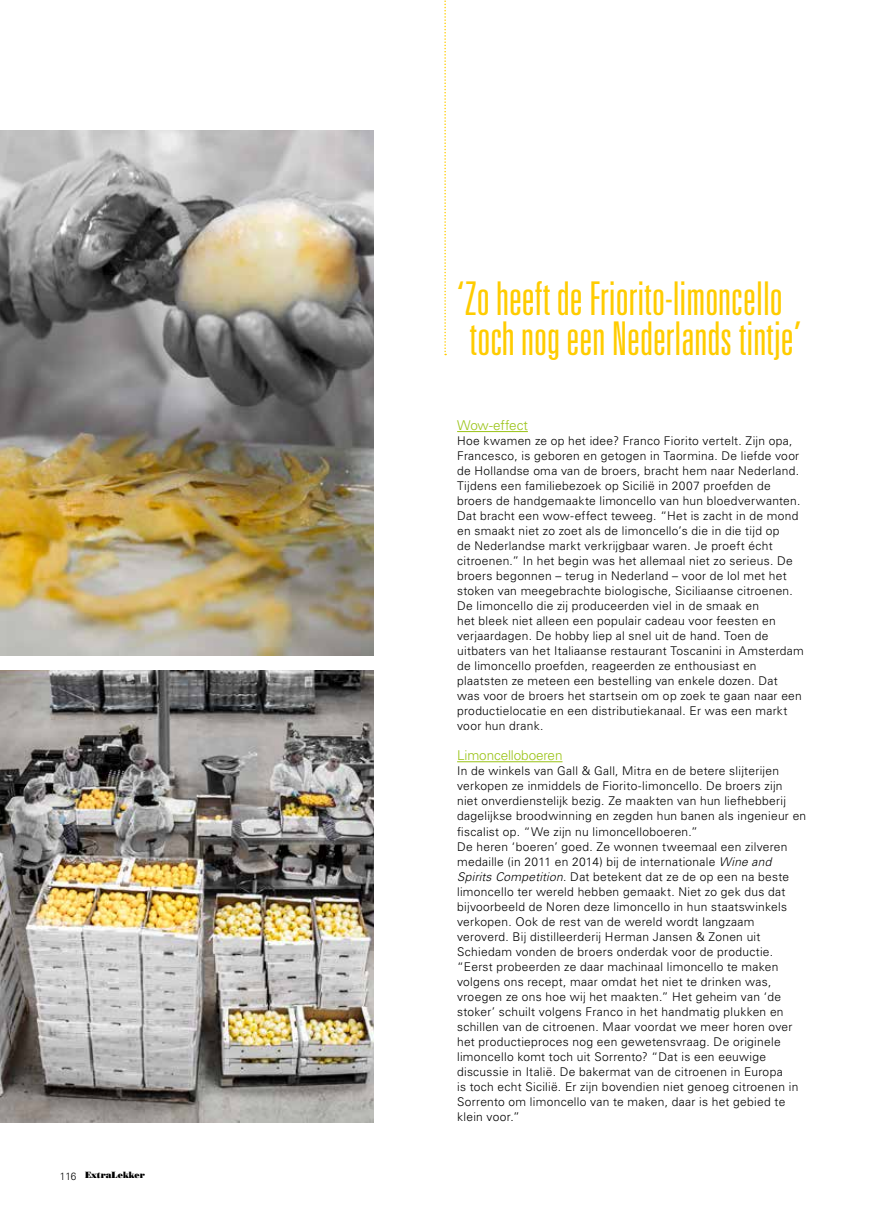
<style>
.page{position:relative;width:893px;height:1221px;background:#fff}
.page>*{position:absolute;margin:0;border:0;box-sizing:border-box;transform-origin:0 0}
.t1{font:300 ultra-condensed 46.5px/40.5px "Univers LT Std";color:#fc0}
.t2{font:300 13.5px "Univers";letter-spacing:-.01em;color:#9ac316}
.t3{font:300 12px/15px "Univers";letter-spacing:.025em;color:#000}
.t4{font:9px "Bodoni Std Poster";color:#000;scale:.95 1}
.s1{font-family:"Univers";font-weight:300;font-size:10.5px}
.s2{font-style:italic}
</style>
<div class="page">
<hr style="left:457px;top:431px;width:71px;height:1px;background:#9ac316">
<hr style="left:457px;top:761px;width:105px;height:1px;background:#9ac316">
<img style="left:0;top:670px;width:374px;height:451px">
<img style="left:0;top:130px;width:374px;height:525px">
<svg style="left:444px;top:0;width:2px;height:355px"></svg>
<p class="t4" style="left:60px;top:1169px;width:91px"><span class="s1">116</span> ExtraLekker</p>
<h1 class="t1" style="left:457px;top:278px;width:346px">‘Zo heeft de Friorito-limoncello toch nog een Nederlands tintje’</h1>
<p class="t2" style="left:457px;top:417px;width:72px">Wow-effect</p>
<p class="t3" style="left:457px;top:433px;width:348px">Hoe kwamen ze op het idee? Franco Fiorito vertelt. Zijn opa, Francesco, is geboren en getogen in Taormina. De liefde voor de Hollandse oma van de broers, bracht hem naar Nederland.<br>Tijdens een familiebezoek op Sicilië in 2007 proefden de broers de handgemaakte limoncello van hun bloedverwanten.<br>Dat bracht een wow-effect teweeg. “Het is zacht in de mond en smaakt niet zo zoet als de limoncello’s die in die tijd op<br>de Nederlandse markt verkrijgbaar waren. Je proeft écht citroenen.” In het begin was het allemaal niet zo serieus. De broers begonnen – terug in Nederland – voor de lol met het stoken van meegebrachte biologische, Siciliaanse citroenen.<br>De limoncello die zij produceerden viel in de smaak en<br>het bleek niet alleen een populair cadeau voor feesten en verjaardagen. De hobby liep al snel uit de hand. Toen de uitbaters van het Italiaanse restaurant Toscanini in Amsterdam de limoncello proefden, reageerden ze enthousiast en plaatsten ze meteen een bestelling van enkele dozen. Dat<br>was voor de broers het startsein om op zoek te gaan naar een productielocatie en een distributiekanaal. Er was een markt voor hun drank.</p>
<p class="t2" style="left:457px;top:747px;width:107px">Limoncelloboeren</p>
<p class="t3" style="left:457px;top:763px;width:351px">In de winkels van Gall &amp; Gall, Mitra en de betere slijterijen verkopen ze inmiddels de Fiorito-limoncello. De broers zijn<br>niet onverdienstelijk bezig. Ze maakten van hun liefhebberij dagelijkse broodwinning en zegden hun banen als ingenieur en fiscalist op. “We zijn nu limoncelloboeren.”<br>De heren ‘boeren’ goed. Ze wonnen tweemaal een zilveren medaille (in 2011 en 2014) bij de internationale <span class="s2">Wine and Spirits Competition</span>. Dat betekent dat ze de op een na beste limoncello ter wereld hebben gemaakt. Niet zo gek dus dat bijvoorbeeld de Noren deze limoncello in hun staatswinkels verkopen. Ook de rest van de wereld wordt langzaam veroverd. Bij distilleerderij Herman Jansen &amp; Zonen uit Schiedam vonden de broers onderdak voor de productie. “Eerst probeerden ze daar machinaal limoncello te maken volgens ons recept, maar omdat het niet te drinken was, vroegen ze ons hoe wij het maakten.” Het geheim van ‘de stoker’ schuilt volgens Franco in het handmatig plukken en schillen van de citroenen. Maar voordat we meer horen over het productieproces nog een gewetensvraag. De originele limoncello komt toch uit Sorrento? “Dat is een eeuwige discussie in Italië. De bakermat van de citroenen in Europa<br>is toch echt Sicilië. Er zijn bovendien niet genoeg citroenen in Sorrento om limoncello van te maken, daar is het gebied te klein voor.”</p>
</div>
